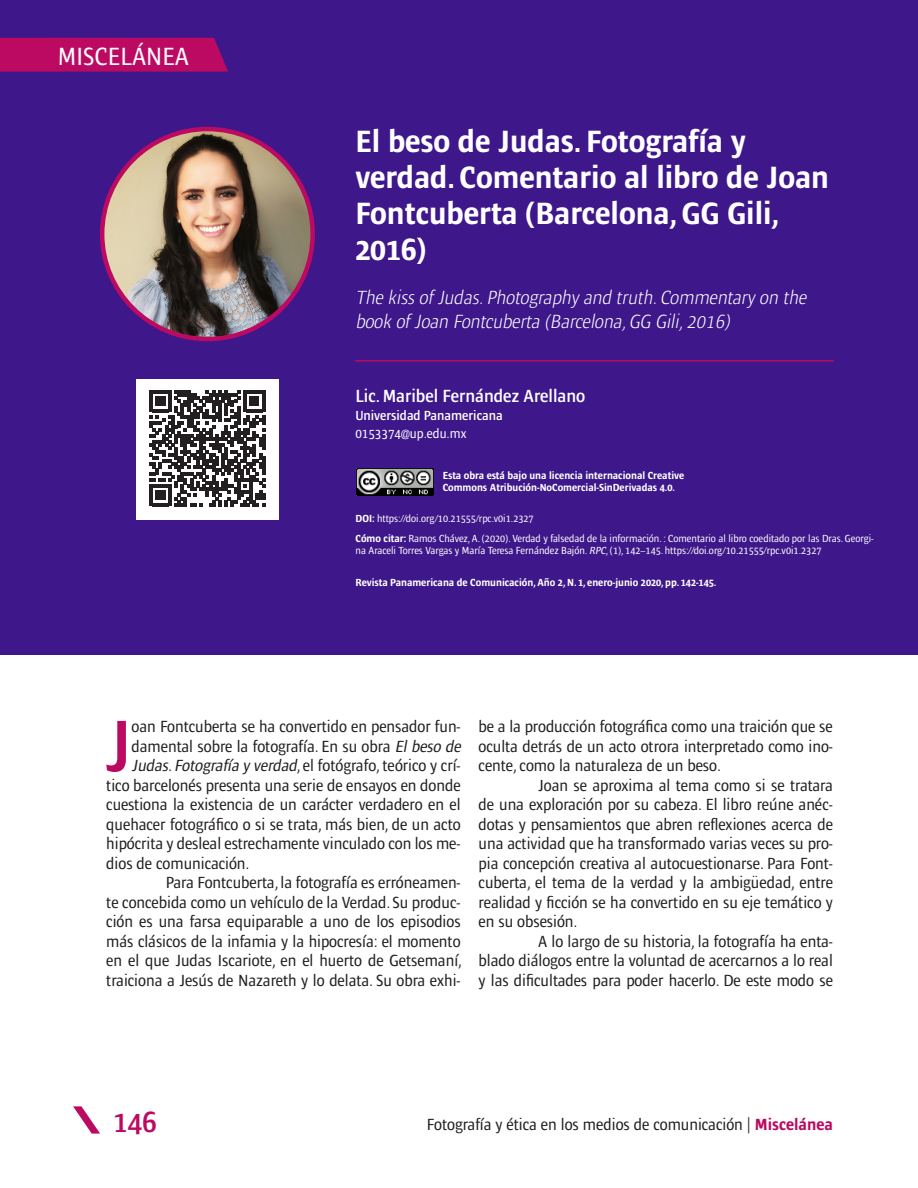
<style>
.page{position:relative;width:918px;height:1188px;background:#fff}
.page>*{position:absolute;margin:0;border:0;box-sizing:border-box;transform-origin:0 0}
.DropCap{font:600 condensed 74.25px "Ardoise Std";color:#bc0a62}
.Título_artículo_-_bl{font:700 condensed 31.5px/36px "Ardoise Std";color:#fff}
.t1{font:600 condensed 30px "Ardoise Std";color:#bc0a62}
.t2{font:condensed 25.5px "Ardoise Std";color:#fff}
.Título_artículo_-_EN{font:italic 300 condensed 19.5px/24px "Ardoise Std";color:#fff}
.Autor_interno{font:600 condensed 18px "Ardoise Std";color:#fff}
.Contenido_con_sangrí{font:condensed 16.5px/19.5px "Ardoise Std";color:#231f20;text-align:justify}
.DropCap-2{font:condensed 16.5px "Ardoise Std";color:#231f20}
.Universidad{font:600 condensed 13.5px "Ardoise Std";color:#fff}
.Correo_autor{font:condensed 13.5px "Ardoise Std";color:#fff}
.Cómo_citar{font:condensed 10.5px/12px "Ardoise Std";color:#fff}
.Cómo_citar-2{font:700 condensed 10.5px/12px "Ardoise Std";color:#fff}
.s1{font-weight:700}
.s2{font-style:italic}
.s3{font-weight:700;color:#bc0a62}
</style>
<div class="page">
<div style="left:0;top:0;width:918px;height:654px;background:#3e178b"></div>
<hr style="left:355px;top:360px;width:479px;height:2px;background:#bc0a62">
<img style="left:102px;top:129px;width:211px;height:210px;border-radius:105px">
<div style="left:136px;top:379px;width:142px;height:140px;background:#fff"></div>
<svg style="left:149px;top:391px;width:116px;height:115px"></svg>
<img style="left:356px;top:469px;width:78px;height:27px">
<svg style="left:73px;top:1106px;width:27px;height:28px"></svg>
<div style="left:0;top:38px;width:228px;height:34px;background:#bc0a62"></div>
<h3 class="t2" style="left:58px;top:42px;width:133px">MISCELÁNEA</h3>
<p class="Título_artículo_-_bl" style="left:355px;top:123px;width:475px">El beso de Judas. Fotografía y verdad. Comentario al libro de Joan<br>Fontcuberta (Barcelona, GG Gili,<br>2016)</p>
<p class="Título_artículo_-_EN" style="left:355px;top:285px;width:456px">The kissof Judas.Photography and truth.Commentary on the book of Joan Fontcuberta (Barcelona,GG Gili,2016)</p>
<p class="Autor_interno" style="left:355px;top:386px;width:231px">Lic. Maribel Fernández Arellano</p>
<p class="Universidad" style="left:355px;top:408px;width:149px">Universidad Panamericana</p>
<p class="Correo_autor" style="left:355px;top:426px;width:113px">0153374@up.edu.mx</p>
<p class="Cómo_citar-2" style="left:443px;top:470px;width:243px">Esta obra está bajo una licencia internacional Creative<br>Commons Atribución-NoComercial-SinDerivadas 4.0.</p>
<p class="Cómo_citar" style="left:356px;top:512px;width:180px"><span class="s1">DOI:</span> https://doi.org/10.21555/rpc.v0i1.2327</p>
<p class="Cómo_citar" style="left:356px;top:533px;width:520px"><span class="s1">Cómo citar:</span> Ramos Chávez, A. (2020). Verdad y falsedad de la información. : Comentario al libro coeditado por las Dras. Georgi&shy;na Araceli Torres Vargas y María Teresa Fernández Bajón<span class="s2">.RPC</span>, (1), 142–145. https://doi.org/10.21555/rpc.v0i1.2327</p>
<p class="Cómo_citar-2" style="left:356px;top:577px;width:362px">Revista Panamericana de Comunicación, Año 2, N. 1, enero-junio 2020, pp. 142-145.</p>
<p class="DropCap" style="left:105px;top:704px;width:28px">J</p>
<p class="DropCap-2" style="left:132px;top:717px;width:331px">oan Fontcuberta se ha convertido en pensador fun-</p>
<p class="DropCap-2" style="left:132px;top:737px;width:334px">damental sobre la fotografía. En su obra <span class="s2">El beso de</span></p>
<p class="DropCap-2" style="left:132px;top:756px;width:331px"><span class="s2">Judas.Fotografía y verdad</span>, el fotógrafo, teórico y crí-</p>
<p class="DropCap-2" style="left:106px;top:776px;width:356px">tico barcelonés presenta una serie de ensayos en donde</p>
<p class="DropCap-2" style="left:106px;top:795px;width:356px">cuestiona la existencia de un carácter verdadero en el</p>
<p class="DropCap-2" style="left:106px;top:815px;width:356px">quehacer fotográfico o si se trata, más bien, de un acto</p>
<p class="DropCap-2" style="left:106px;top:834px;width:356px">hipócrita y desleal estrechamente vinculado con los me-</p>
<p class="DropCap-2" style="left:106px;top:854px;width:145px">dios de comunicación.</p>
<p class="Contenido_con_sangrí" style="left:106px;top:873px;width:357px;text-indent:60px">Para Fontcuberta, la fotografía es erróneamen&shy;te concebida como un vehículo de la Verdad. Su produc&shy;ción es una farsa equiparable a uno de los episodios más clásicos de la infamia y la hipocresía: el momento en el que Judas Iscariote, en el huerto de Getsemaní, traiciona a Jesús de Nazareth y lo delata. Su obra exhi-</p>
<p class="Contenido_con_sangrí" style="left:479px;top:717px;width:356px">be a la producción fotográfica como una traición que se oculta detrás de un acto otrora interpretado como ino&shy;cente, como la naturaleza de un beso.</p>
<p class="Contenido_con_sangrí" style="left:479px;top:775px;width:356px;text-indent:60px">Joan se aproxima al tema como si se tratara de una exploración por su cabeza. El libro reúne anéc&shy;dotas y pensamientos que abren reflexiones acerca de una actividad que ha transformado varias veces su pro&shy;pia concepción creativa al autocuestionarse. Para Font&shy;cuberta, el tema de la verdad y la ambigüedad, entre realidad y ficción se ha convertido en su eje temático y en su obsesión.</p>
<p class="Contenido_con_sangrí" style="left:479px;top:931px;width:356px;text-indent:60px">A lo largo de su historia, la fotografía ha enta&shy;blado diálogos entre la voluntad de acercarnos a lo real y las dificultades para poder hacerlo. De este modo se</p>
<h3 class="t1" style="left:113px;top:1104px;width:45px">146</h3>
<p class="Contenido_con_sangrí" style="left:427px;top:1115px;width:408px">Fotografía y ética en los medios de comunicación | <span class="s3">Miscelánea</span></p>
</div>
